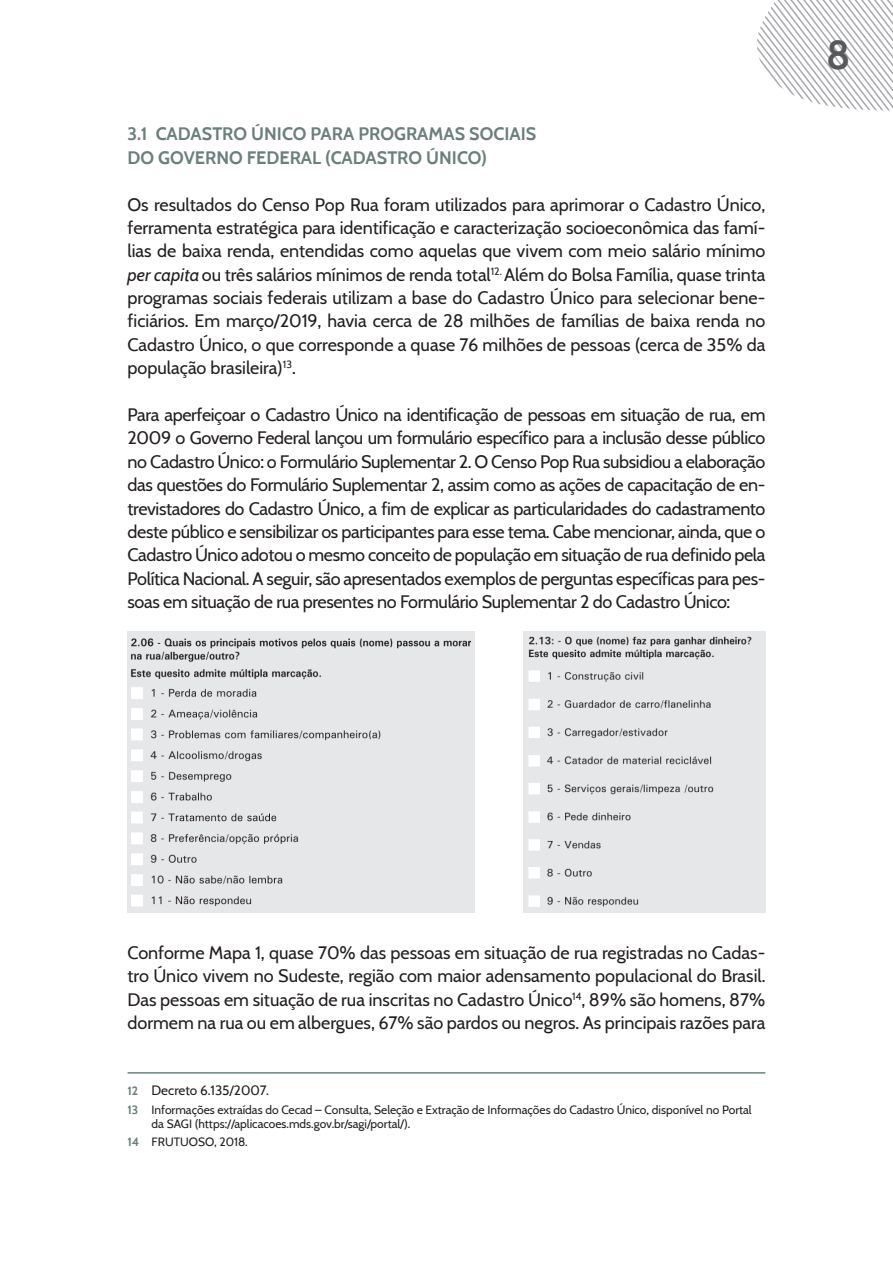
<style>
.page{position:relative;width:893px;height:1263px;background:#fff}
.page>*{position:absolute;margin:0;border:0;box-sizing:border-box;transform-origin:0 0}
.t1{font:700 40.2px "Cabin";color:#57585a}
.Corpo_de_Texto{font:18px/23.4px "Cabin";color:#231f20;text-align:justify}
.Subtitulo{font:700 18px/23.4px "Cabin";color:#69807c}
.Nota_de_Rodapé{font:13.5px "Cabin";color:#231f20}
.Nota_de_Rodapé-2{font:12px/14.1px "Cabin";color:#231f20}
.s1{font-style:italic}
.s2{font-weight:700;font-size:12px;color:#69807c}
.s3{font-weight:700;color:#69807c}
</style>
<div class="page">
<svg style="left:757px;top:0;width:136px;height:111px"></svg>
<hr style="left:128px;top:1073px;width:637px;height:1px;background:#154c46">
<img style="left:128px;top:631px;width:347px;height:281px">
<img style="left:524px;top:631px;width:241px;height:281px">
<p class="Subtitulo" style="left:128px;top:121px;width:410px">3.1 CADASTRO ÚNICO PARA PROGRAMAS SOCIAIS<br>DO GOVERNO FEDERAL (CADASTRO ÚNICO)</p>
<p class="Corpo_de_Texto" style="left:128px;top:191px;width:639px">Os resultados do Censo Pop Rua foram utilizados para aprimorar o Cadastro Único, ferramenta estratégica para identificação e caracterização socioeconômica das famí&shy;lias de baixa renda, entendidas como aquelas que vivem com meio salário mínimo <span class="s1">per capita</span>ou três salários mínimos de renda total<sup>12.</sup> Além do Bolsa Família, quase trinta programas sociais federais utilizam a base do Cadastro Único para selecionar bene&shy;ficiários. Em março/2019, havia cerca de 28 milhões de famílias de baixa renda no Cadastro Único, o que corresponde a quase 76 milhões de pessoas (cerca de 35% da população brasileira)<sup>13</sup>.</p>
<p class="Corpo_de_Texto" style="left:128px;top:402px;width:639px">Para aperfeiçoar o Cadastro Único na identificação de pessoas em situação de rua, em 2009 o Governo Federal lançou um formulário específico para a inclusão desse público no Cadastro Único: o Formulário Suplementar 2. O Censo Pop Rua subsidiou a elaboração das questões do Formulário Suplementar 2, assim como as ações de capacitação de en&shy;trevistadores do Cadastro Único, a fim de explicar as particularidades do cadastramento deste público e sensibilizar os participantes para esse tema. Cabe mencionar, ainda, que o Cadastro Único adotou o mesmo conceito de população em situação de rua definido pela Política Nacional. A seguir, são apresentados exemplos de perguntas específicas para pes&shy;soas em situação de rua presentes no Formulário Suplementar 2 do Cadastro Único:</p>
<h1 class="t1" style="left:826px;top:23px;width:26px">8</h1>
<p class="Corpo_de_Texto" style="left:128px;top:940px;width:639px">Conforme Mapa 1, quase 70% das pessoas em situação de rua registradas no Cadas&shy;tro Único vivem no Sudeste, região com maior adensamento populacional do Brasil.<br>Das pessoas em situação de rua inscritas no Cadastro Único<sup>14</sup>, 89% são homens, 87% dormem na rua ou em albergues, 67% são pardos ou negros. As principais razões para</p>
<p class="Nota_de_Rodapé" style="left:128px;top:1080px;width:143px"><span class="s2">12</span> Decreto 6.135/2007.</p>
<p class="Nota_de_Rodapé-2" style="left:152px;top:1102px;width:602px;text-indent:-24px"><span class="s3">13</span> Informações extraídas do Cecad – Consulta, Seleção e Extração de Informações do Cadastro Único, disponível no Portal da SAGI (https://aplicacoes.mds.gov.br/sagi/portal/).</p>
<p class="Nota_de_Rodapé-2" style="left:128px;top:1134px;width:122px"><span class="s3">14</span> FRUTUOSO, 2018.</p>
</div>
